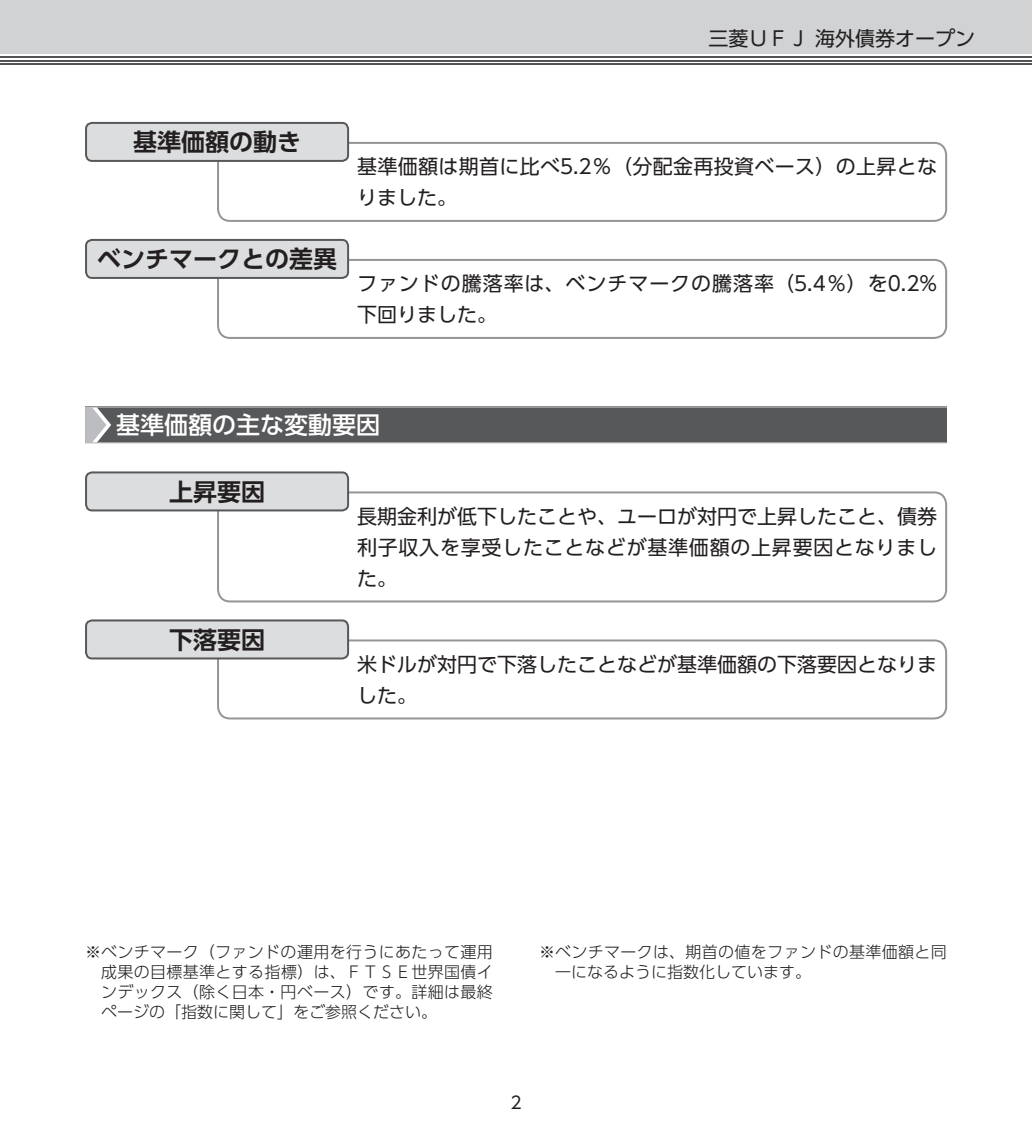
<style>
.page{position:relative;width:1032px;height:1134px;background:#fff}
.page>*{position:absolute;margin:0;border:0;box-sizing:border-box;transform-origin:0 0}
.t1{font:24px "UD Shin Go Pro De Bold 90 msp RKSJ H";color:#231f20}
.t2{font:24px "UD Shin Go Pro Medium 90 msp RKSJ H";color:#fff}
.t3{font:20px/31px "UD Shin Go Pro Regular 90 msp RKSJ H";letter-spacing:.015em;color:#231f20}
.t4{font:20px/31px "UD Shin Go Pro Regular 90 msp RKSJ H";letter-spacing:.045em;color:#231f20}
.t5{font:17px "UD Shin Go Pro Regular 90 msp RKSJ H";color:#231f20}
.t6{font:16px/20px "UD Shin Go Pro Light 90 msp RKSJ H";letter-spacing:.02em;color:#231f20;text-align:justify}
</style>
<div class="page">
<div style="left:0;top:0;width:1032px;height:54px;background:#d1d2d4"></div>
<hr style="left:0;top:63px;width:1032px;height:2px;background:#535355">
<hr style="left:0;top:60px;width:1032px;height:1px;background:#535355">
<hr style="left:0;top:56px;width:1032px;height:2px;background:#535355">
<div style="left:85px;top:407px;width:862px;height:36px;background:#57585a"></div>
<hr style="left:85px;top:442px;width:861px;height:1px;background:#bcbdc0">
<hr style="left:85px;top:406px;width:862px;height:2px;background:#bcbdc0">
<svg style="left:85px;top:407px;width:26px;height:36px"></svg>
<div style="left:217px;top:142px;width:730px;height:80px;border:2px solid #939598;border-radius:12px"></div>
<div style="left:86px;top:123px;width:262px;height:38px;background:#dcdddf;border-radius:6px"></div>
<div style="left:85px;top:122px;width:264px;height:40px;border:2px solid #57585a;border-radius:6px"></div>
<div style="left:217px;top:259px;width:730px;height:80px;border:2px solid #939598;border-radius:12px"></div>
<div style="left:86px;top:240px;width:262px;height:38px;background:#dcdddf;border-radius:6px"></div>
<div style="left:85px;top:239px;width:264px;height:40px;border:2px solid #57585a;border-radius:6px"></div>
<div style="left:217px;top:491px;width:730px;height:111px;border:2px solid #939598;border-radius:12px"></div>
<div style="left:86px;top:472px;width:262px;height:38px;background:#dcdddf;border-radius:6px"></div>
<div style="left:85px;top:471px;width:264px;height:40px;border:2px solid #57585a;border-radius:6px"></div>
<div style="left:217px;top:639px;width:730px;height:80px;border:2px solid #939598;border-radius:12px"></div>
<div style="left:86px;top:620px;width:262px;height:38px;background:#dcdddf;border-radius:6px"></div>
<div style="left:85px;top:619px;width:264px;height:40px;border:2px solid #57585a;border-radius:6px"></div>
<p class="t3" style="left:708px;top:26px;width:268px">三菱ＵＦＪ 海外債券オープン</p>
<p class="t1" style="left:133px;top:133px;width:170px">基準価額の動き</p>
<p class="t1" style="left:97px;top:250px;width:242px">ベンチマークとの差異</p>
<p class="t3" style="left:357px;top:154px;width:581px">基準価額は期首に比べ5.2％（分配金再投資ベース）の上昇となりました。</p>
<p class="t4" style="left:357px;top:271px;width:582px">ファンドの騰落率は、ベンチマークの騰落率（5.4％）を0.2%下回りました。</p>
<p class="t2" style="left:116px;top:416px;width:266px">基準価額の主な変動要因</p>
<p class="t1" style="left:169px;top:482px;width:98px">上昇要因</p>
<p class="t1" style="left:169px;top:630px;width:98px">下落要因</p>
<p class="t3" style="left:357px;top:503px;width:581px;text-align:justify">長期金利が低下したことや、ユーロが対円で上昇したこと、債券利子収入を享受したことなどが基準価額の上昇要因となりました。</p>
<p class="t3" style="left:357px;top:651px;width:581px">米ドルが対円で下落したことなどが基準価額の下落要因となりました。</p>
<p class="t6" style="left:101px;top:944px;width:393px;text-indent:-16px">※ ベンチマーク（ファンドの運用を行うにあたって運用成果の目標基準とする指標）は、ＦＴＳＥ世界国債インデックス（除く日本・円ベース）です。詳細は最終ページの「指数に関して」をご参照ください。</p>
<p class="t6" style="left:555px;top:944px;width:393px;text-indent:-16px">※ ベンチマークは、期首の値をファンドの基準価額と同一になるように指数化しています。</p>
<p class="t5" style="left:510px;top:1096px;width:13px">2</p>
</div>
